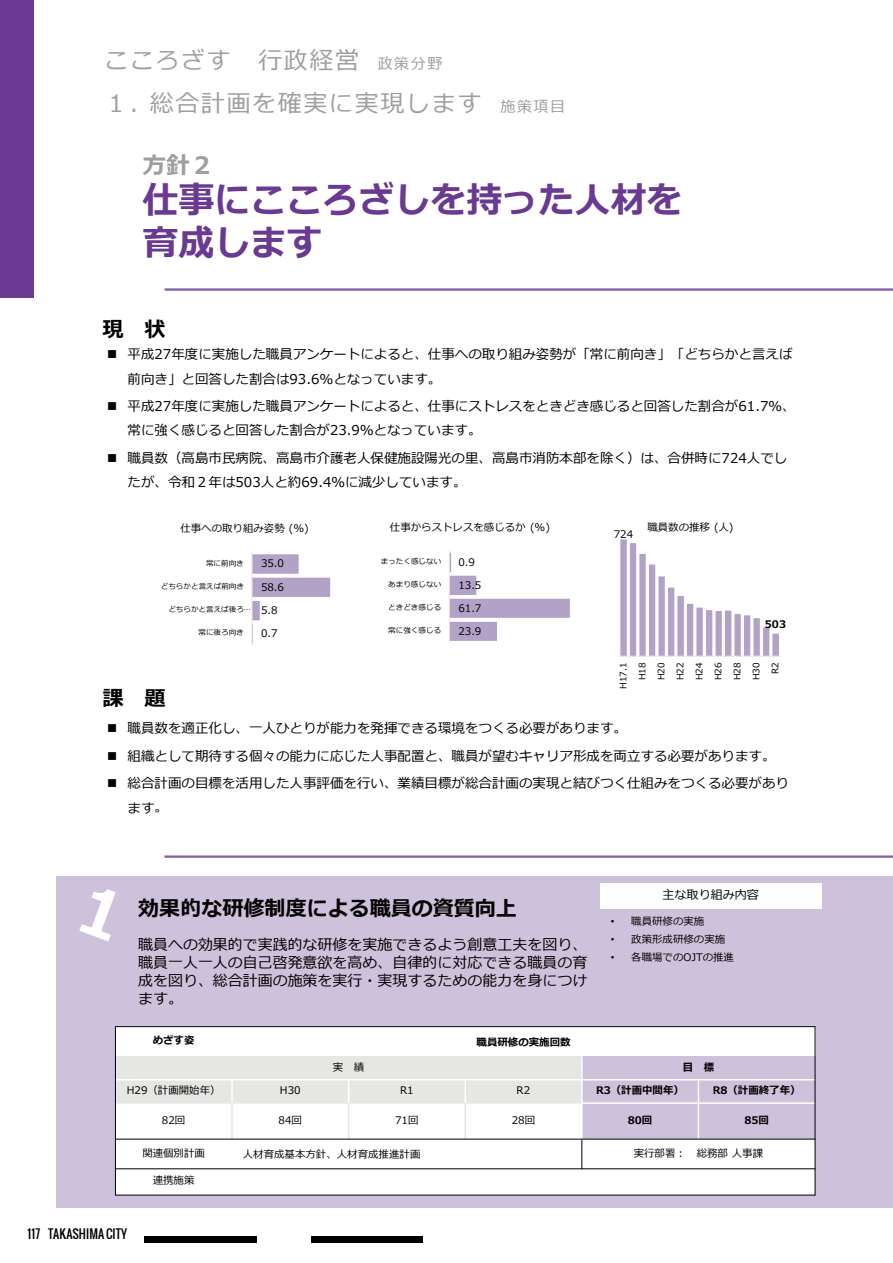
<style>
.page{position:relative;width:893px;height:1263px;background:#fff}
.page>*{position:absolute;margin:0;border:0;box-sizing:border-box;transform-origin:0 0}
.t1{font:700 36px/43.2px "Meiryo";color:#6a3992}
.t2{font:24px "Meiryo";letter-spacing:.07em;color:#9f9f9f}
.t3{font:700 24px "Meiryo";color:#9f9f9f}
.t4{font:700 21px "Meiryo";color:#000}
.t5{font:15px/18px "Meiryo";color:#000;text-align:justify}
.t6{font:13.5px/24.3px "Meiryo";color:#000}
.t7{font:12px "Oswald";letter-spacing:.01em;color:#000}
.t8{font:12px "Meiryo";color:#000}
.t9{font:10.5px/23px "Meiryo";color:#000}
.t10{font:700 10.5px "Meiryo";color:#000}
.t11{font:9px/19px "Meiryo";letter-spacing:-.005em;color:#000;text-align:right}
.t12{font:7.5px "Meiryo";color:#000}
.s1{font-size:15px}
.s2{font-family:"Arial"}
</style>
<div class="page">
<div style="left:0;top:0;width:34px;height:297px;background:#6a3992"></div>
<div style="left:311px;top:1236px;width:112px;height:6px;background:#000"></div>
<div style="left:145px;top:1236px;width:112px;height:6px;background:#000"></div>
<hr style="left:165px;top:288px;width:727px;height:3px;background:#8064a2">
<hr style="left:164px;top:855px;width:728px;height:3px;background:#8064a2">
<div style="left:56px;top:876px;width:836px;height:331px;background:#cdc1db"></div>
<div style="left:115px;top:1027px;width:117px;height:29px;background:#fff"></div>
<div style="left:232px;top:1027px;width:583px;height:29px;background:#fff"></div>
<div style="left:115px;top:1056px;width:467px;height:24px;background:#e6e6e5"></div>
<div style="left:115px;top:1080px;width:117px;height:23px;background:#e6e6e5"></div>
<div style="left:232px;top:1080px;width:117px;height:23px;background:#e6e6e5"></div>
<div style="left:349px;top:1080px;width:116px;height:23px;background:#e6e6e5"></div>
<div style="left:465px;top:1080px;width:117px;height:23px;background:#e6e6e5"></div>
<div style="left:115px;top:1103px;width:117px;height:36px;background:#fff"></div>
<div style="left:232px;top:1103px;width:117px;height:36px;background:#fff"></div>
<div style="left:349px;top:1103px;width:116px;height:36px;background:#fff"></div>
<div style="left:465px;top:1103px;width:117px;height:36px;background:#fff"></div>
<div style="left:115px;top:1139px;width:117px;height:30px;background:#fff"></div>
<div style="left:232px;top:1139px;width:350px;height:30px;background:#fff"></div>
<div style="left:582px;top:1139px;width:233px;height:30px;background:#fff"></div>
<div style="left:115px;top:1169px;width:117px;height:26px;background:#fff"></div>
<div style="left:232px;top:1169px;width:117px;height:26px;background:#fff"></div>
<div style="left:349px;top:1169px;width:116px;height:26px;background:#fff"></div>
<div style="left:465px;top:1169px;width:117px;height:26px;background:#fff"></div>
<div style="left:582px;top:1169px;width:116px;height:26px;background:#fff"></div>
<div style="left:698px;top:1169px;width:117px;height:26px;background:#fff"></div>
<hr style="left:231px;top:1079px;width:2px;height:24px;background:#fff">
<hr style="left:231px;top:1103px;width:2px;height:36px;background:#e6e6e5">
<svg style="left:348px;top:1080px;width:1px;height:23px"></svg>
<hr style="left:348px;top:1103px;width:1px;height:36px;background:#e6e6e5">
<hr style="left:464px;top:1079px;width:2px;height:24px;background:#fff">
<hr style="left:464px;top:1103px;width:2px;height:36px;background:#e6e6e5">
<hr style="left:581px;top:1056px;width:2px;height:83px;background:#fff">
<hr style="left:581px;top:1139px;width:1px;height:30px;background:#000">
<hr style="left:698px;top:1079px;width:1px;height:60px;background:#fff">
<hr style="left:115px;top:1079px;width:700px;height:1px;background:#fff">
<hr style="left:115px;top:1103px;width:466px;height:1px;background:#e6e6e5">
<hr style="left:581px;top:1102px;width:234px;height:2px;background:#fff">
<hr style="left:115px;top:1139px;width:700px;height:1px;background:#000">
<hr style="left:115px;top:1168px;width:700px;height:1px;background:#000">
<hr style="left:115px;top:1026px;width:1px;height:169px;background:#000">
<hr style="left:815px;top:1026px;width:1px;height:169px;background:#000">
<hr style="left:115px;top:1026px;width:700px;height:1px;background:#000">
<hr style="left:115px;top:1195px;width:700px;height:1px;background:#000">
<div style="left:600px;top:884px;width:221px;height:25px;background:#fff"></div>
<svg style="left:79px;top:889px;width:37px;height:52px"></svg>
<svg style="left:253px;top:554px;width:77px;height:67px"></svg>
<hr style="left:251px;top:552px;width:2px;height:93px;background:#e6e6e5">
<svg style="left:620px;top:539px;width:159px;height:117px"></svg>
<hr style="left:619px;top:656px;width:161px;height:1px;background:#e6e6e5">
<svg style="left:450px;top:553px;width:120px;height:88px"></svg>
<hr style="left:449px;top:551px;width:1px;height:92px;background:#e6e6e5">
<h2 class="t2" style="left:104px;top:43px;width:340px">こころざす 行政経営 <span class="s1">政策分野</span></h2>
<h2 class="t2" style="left:104px;top:86px;width:462px">１. 総合計画を確実に実現します <span class="s1">施策項目</span></h2>
<h2 class="t3" style="left:142px;top:148px;width:73px">方針２</h2>
<h1 class="t1" style="left:142px;top:180px;width:541px">仕事にこころざしを持った人材を育成します</h1>
<h3 class="t4" style="left:102px;top:314px;width:64px">現 状</h3>
<p class="t6" style="left:128px;top:343px;width:666px;text-indent:-20px">■ 平成27年度に実施した職員アンケートによると、仕事への取り組み姿勢が「常に前向き」「どちらかと言えば前向き」と回答した割合は93.6%となっています。</p>
<p class="t6" style="left:128px;top:395px;width:670px;text-indent:-20px">■ 平成27年度に実施した職員アンケートによると、仕事にストレスをときどき感じると回答した割合が61.7％、常に強く感じると回答した割合が23.9％となっています。</p>
<p class="t6" style="left:128px;top:446px;width:661px;text-indent:-20px">■ 職員数（高島市民病院、高島市介護老人保健施設陽光の里、高島市消防本部を除く）は、合併時に724人でしたが、令和２年は503人と約69.4％に減少しています。</p>
<p class="t9" style="left:180px;top:517px;width:130px">仕事への取り組み姿勢 (%)</p>
<p class="t9" style="left:390px;top:516px;width:161px">仕事からストレスを感じるか (%)</p>
<p class="t9" style="left:614px;top:523px;width:21px">724</p>
<p class="t9" style="left:647px;top:516px;width:88px">職員数の推移 (人)</p>
<p class="t12" style="left:381px;top:556px;width:62px">まったく感じない</p>
<p class="t12" style="left:388px;top:579px;width:54px">あまり感じない</p>
<p class="t12" style="left:388px;top:602px;width:54px">ときどき感じる</p>
<p class="t12" style="left:388px;top:625px;width:54px">常に強く感じる</p>
<p class="t9" style="left:458px;top:551px;width:25px">0.9<br>13.5<br>61.7<br>23.9</p>
<p class="t12" style="left:206px;top:557px;width:39px">常に前向き</p>
<p class="t12" style="left:161px;top:581px;width:85px">どちらかと言えば前向き</p>
<p class="t12" style="left:168px;top:604px;width:84px">どちらかと言えば後ろ…</p>
<p class="t12" style="left:199px;top:627px;width:47px">常に後ろ向き</p>
<p class="t9" style="left:261px;top:553px;width:25px">35.0</p>
<p class="t9" style="left:261px;top:576px;width:25px">58.6</p>
<p class="t9" style="left:261px;top:599px;width:18px">5.8</p>
<p class="t9" style="left:261px;top:622px;width:18px">0.7</p>
<p class="t10" style="left:765px;top:617px;width:23px">503</p>
<p class="t11" style="left:614px;top:689px;width:28px;rotate:-90deg">H17.1<br>H18<br>H20<br>H22<br>H24<br>H26<br>H28<br>H30<br>R2</p>
<h3 class="t4" style="left:102px;top:683px;width:64px">課 題</h3>
<p class="t6" style="left:107px;top:717px;width:521px">■ 職員数を適正化し、一人ひとりが能力を発揮できる環境をつくる必要があります。</p>
<p class="t6" style="left:107px;top:744px;width:670px">■ 組織として期待する個々の能力に応じた人事配置と、職員が望むキャリア形成を両立する必要があります。</p>
<p class="t6" style="left:128px;top:772px;width:663px;text-indent:-20px">■ 総合計画の目標を活用した人事評価を行い、業績目標が総合計画の実現と結びつく仕組みをつくる必要があります。</p>
<h3 class="t4" style="left:138px;top:894px;width:380px">効果的な研修制度による職員の資質向上</h3>
<p class="t5" style="left:138px;top:937px;width:451px">職員への効果的で実践的な研修を実施できるよう創意工夫を図り、職員一人一人の自己啓発意欲を高め、自律的に対応できる職員の育成を図り、総合計画の施策を実行・実現するための能力を身につけます。</p>
<p class="t8" style="left:662px;top:886px;width:98px">主な取り組み内容</p>
<p class="t9" style="left:611px;top:910px;width:95px"><span class="s2">•</span> 職員研修の実施</p>
<p class="t9" style="left:611px;top:928px;width:116px"><span class="s2">•</span> 政策形成研修の実施</p>
<p class="t9" style="left:611px;top:946px;width:125px"><span class="s2">•</span> 各職場でのOJTの推進</p>
<p class="t10" style="left:153px;top:1033px;width:43px">めざす姿</p>
<p class="t10" style="left:477px;top:1034px;width:95px">職員研修の実施回数</p>
<p class="t9" style="left:333px;top:1056px;width:33px">実 績</p>
<p class="t10" style="left:683px;top:1059px;width:33px">目 標</p>
<p class="t9" style="left:127px;top:1079px;width:95px">H29（計画開始年）</p>
<p class="t9" style="left:280px;top:1079px;width:22px">H30</p>
<p class="t9" style="left:400px;top:1079px;width:15px">R1</p>
<p class="t9" style="left:517px;top:1079px;width:15px">R2</p>
<p class="t10" style="left:596px;top:1083px;width:89px">R3（計画中間年）</p>
<p class="t10" style="left:713px;top:1083px;width:89px">R8（計画終了年）</p>
<p class="t9" style="left:162px;top:1109px;width:25px">82回</p>
<p class="t9" style="left:279px;top:1109px;width:25px">84回</p>
<p class="t9" style="left:395px;top:1109px;width:25px">71回</p>
<p class="t9" style="left:512px;top:1109px;width:25px">28回</p>
<p class="t10" style="left:628px;top:1112px;width:26px">80回</p>
<p class="t10" style="left:744px;top:1112px;width:26px">85回</p>
<p class="t9" style="left:142px;top:1142px;width:64px">関連個別計画</p>
<p class="t9" style="left:243px;top:1143px;width:179px">人材育成基本方針、人材育成推進計画</p>
<p class="t9" style="left:634px;top:1142px;width:131px">実行部署： 総務部人事課</p>
<p class="t9" style="left:153px;top:1170px;width:43px">連携施策</p>
<p class="t7" style="left:28px;top:1225px;width:101px">117 TAKASHIMA CITY</p>
</div>
